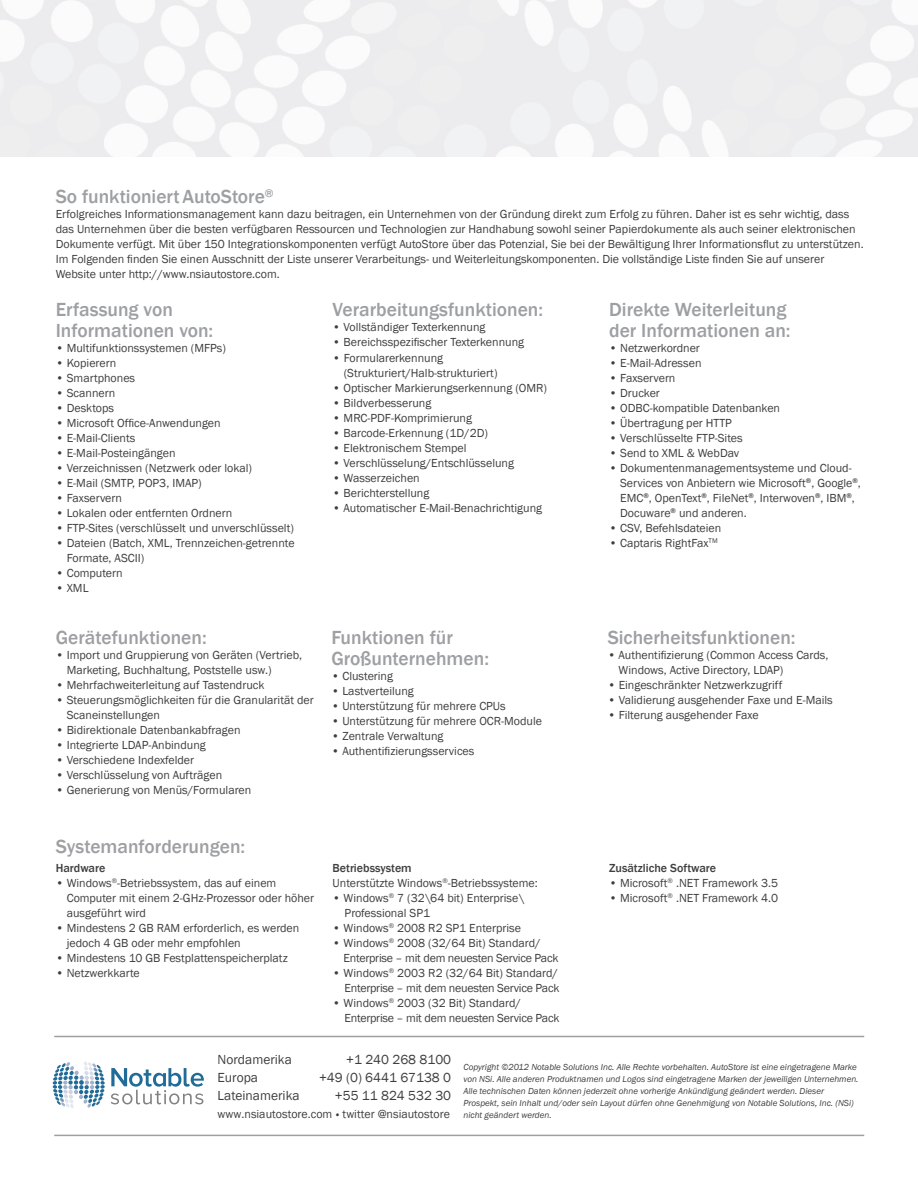
<style>
.page{position:relative;width:918px;height:1188px;background:#fff}
.page>*{position:absolute;margin:0;border:0;box-sizing:border-box;transform-origin:0 0}
.t1{font:500 19.5px/21px "Franklin Gothic";color:#9d9fa2}
.t2{font:13.5px "Franklin Gothic";color:#3e3e3f}
.t3{font:12px/15px "Franklin Gothic";color:#3e3e3f}
.t4{font:12px/15px "Franklin Gothic";letter-spacing:-.02em;color:#3e3e3f}
.t5{font:500 12px "Franklin Gothic";color:#3e3e3f}
.t6{font:italic 9px/12px "Franklin Gothic";color:#3e3e3f}
.s1{font-weight:500}
.s2{font-family:"Chaparral Pro";font-weight:600;font-style:italic}
</style>
<div class="page">
<hr style="left:54px;top:1036px;width:810px;height:1px;background:#9d9fa2">
<hr style="left:54px;top:1135px;width:810px;height:1px;background:#9d9fa2">
<svg style="left:111px;top:1068px;width:93px;height:36px"></svg>
<svg style="left:53px;top:1061px;width:52px;height:47px"></svg>
<h1 class="t1" style="left:56px;top:186px;width:220px">So funktioniertAutoStore<sup>®</sup></h1>
<p class="t3" style="left:56px;top:207px;width:809px">Erfolgreiches Informationsmanagement kann dazu beitragen, ein Unternehmen von der Gründung direkt zum Erfolg zu führen. Daher ist es sehr wichtig, dass das Unternehmen über die besten verfügbaren Ressourcen und Technologien zur Handhabung sowohl seiner Papierdokumente als auch seiner elektronischen Dokumente verfügt. Mit über 150 Integrationskomponenten verfügt AutoStore über das Potenzial, Sie bei der Bewältigung Ihrer Informationsflut zu unterstützen.<br>Im Folgenden finden Sie einen Ausschnitt der Liste unserer Verarbeitungs- und Weiterleitungskomponenten. Die vollständige Liste finden Sie auf unserer Website unter http://www.nsiautostore.com.</p>
<h1 class="t1" style="left:56px;top:299px;width:159px">Erfassung von<br>Informationen von:</h1>
<p class="t3" style="left:56px;top:341px;width:172px">• Multifunktionssystemen (MFPs)</p>
<p class="t3" style="left:56px;top:356px;width:62px">• Kopierern</p>
<p class="t3" style="left:56px;top:371px;width:81px">• Smartphones</p>
<p class="t3" style="left:56px;top:386px;width:61px">• Scannern</p>
<p class="t3" style="left:56px;top:401px;width:60px">• Desktops</p>
<p class="t3" style="left:56px;top:416px;width:166px">• Microsoft Office-Anwendungen</p>
<p class="t3" style="left:56px;top:431px;width:81px">• E-Mail-Clients</p>
<p class="t3" style="left:56px;top:446px;width:121px">• E-Mail-Posteingängen</p>
<p class="t3" style="left:56px;top:461px;width:198px">• Verzeichnissen (Netzwerk oder lokal)</p>
<p class="t3" style="left:56px;top:476px;width:147px">• E-Mail (SMTP, POP3, IMAP)</p>
<p class="t3" style="left:56px;top:491px;width:68px">• Faxservern</p>
<p class="t3" style="left:56px;top:506px;width:178px">• Lokalen oder entfernten Ordnern</p>
<p class="t3" style="left:56px;top:521px;width:240px">• FTP-Sites (verschlüsselt und unverschlüsselt)</p>
<p class="t3" style="left:67px;top:536px;width:229px;text-indent:-11px">• Dateien (Batch, XML, Trennzeichen-getrennte<br>Formate, ASCII)</p>
<p class="t3" style="left:56px;top:566px;width:68px">• Computern</p>
<p class="t3" style="left:56px;top:581px;width:34px">• XML</p>
<h1 class="t1" style="left:333px;top:299px;width:212px">Verarbeitungsfunktionen:</h1>
<p class="t3" style="left:333px;top:320px;width:154px">• Vollständiger Texterkennung</p>
<p class="t3" style="left:333px;top:335px;width:193px">• Bereichsspezifischer Texterkennung</p>
<p class="t3" style="left:344px;top:351px;width:155px;text-indent:-11px">• Formularerkennung (Strukturiert/Halb-strukturiert)</p>
<p class="t3" style="left:333px;top:381px;width:216px">• Optischer Markierungserkennung (OMR)</p>
<p class="t3" style="left:333px;top:396px;width:100px">• Bildverbesserung</p>
<p class="t3" style="left:333px;top:411px;width:141px">• MRC-PDF-Komprimierung</p>
<p class="t3" style="left:333px;top:426px;width:157px">• Barcode-Erkennung (1D/2D)</p>
<p class="t3" style="left:333px;top:441px;width:135px">• Elektronischem Stempel</p>
<p class="t3" style="left:333px;top:456px;width:183px">• Verschlüsselung/Entschlüsselung</p>
<p class="t3" style="left:333px;top:471px;width:89px">• Wasserzeichen</p>
<p class="t3" style="left:333px;top:486px;width:98px">• Berichterstellung</p>
<p class="t3" style="left:333px;top:501px;width:211px">• Automatischer E-Mail-Benachrichtigung</p>
<h1 class="t1" style="left:609px;top:299px;width:183px">Direkte Weiterleitung der Informationen an:</h1>
<p class="t3" style="left:609px;top:341px;width:92px">• Netzwerkordner</p>
<p class="t3" style="left:609px;top:356px;width:94px">• E-Mail-Adressen</p>
<p class="t3" style="left:609px;top:371px;width:68px">• Faxservern</p>
<p class="t3" style="left:609px;top:386px;width:52px">• Drucker</p>
<p class="t3" style="left:609px;top:401px;width:172px">• ODBC-kompatible Datenbanken</p>
<p class="t3" style="left:609px;top:416px;width:124px">• Übertragung per HTTP</p>
<p class="t3" style="left:609px;top:431px;width:135px">• Verschlüsselte FTP-Sites</p>
<p class="t3" style="left:609px;top:446px;width:132px">• Send to XML &amp; WebDav</p>
<p class="t3" style="left:620px;top:461px;width:242px;text-indent:-11px">• Dokumentenmanagementsysteme und Cloud-Services von Anbietern wie Microsoft<sup>®</sup>, Google<sup>®</sup>, EMC<sup>®</sup>, OpenText<sup>®</sup>, FileNet<sup>®</sup>, Interwoven<sup>®</sup>, IBM<sup>®</sup>, Docuware<sup>®</sup> und anderen.</p>
<p class="t3" style="left:609px;top:521px;width:114px">• CSV, Befehlsdateien</p>
<p class="t3" style="left:609px;top:536px;width:110px">• Captaris RightFax<sup>TM</sup></p>
<h1 class="t1" style="left:56px;top:627px;width:153px">Gerätefunktionen:</h1>
<p class="t3" style="left:67px;top:648px;width:237px;text-indent:-11px">• Import und Gruppierung von Geräten (Vertrieb,<br>Marketing, Buchhaltung, Poststelle usw.)</p>
<p class="t3" style="left:56px;top:678px;width:210px">• Mehrfachweiterleitung auf Tastendruck</p>
<p class="t3" style="left:67px;top:693px;width:249px;text-indent:-11px">• Steuerungsmöglichkeiten für die Granularität der<br>Scaneinstellungen</p>
<p class="t3" style="left:56px;top:723px;width:186px">• Bidirektionale Datenbankabfragen</p>
<p class="t3" style="left:56px;top:738px;width:152px">• Integrierte LDAP-Anbindung</p>
<p class="t3" style="left:56px;top:753px;width:140px">• Verschiedene Indexfelder</p>
<p class="t3" style="left:56px;top:768px;width:168px">• Verschlüsselung von Aufträgen</p>
<p class="t3" style="left:56px;top:783px;width:197px">• Generierung von Menüs/Formularen</p>
<h1 class="t1" style="left:56px;top:836px;width:191px">Systemanforderungen:</h1>
<p class="t5" style="left:56px;top:861px;width:51px">Hardware</p>
<p class="t3" style="left:67px;top:876px;width:249px;text-indent:-11px">• Windows<sup>®</sup>-Betriebssystem, das auf einem<br>Computer mit einem 2-GHz-Prozessor oder höher ausgeführt wird</p>
<p class="t3" style="left:67px;top:921px;width:234px;text-indent:-11px">• Mindestens 2 GB RAM erforderlich, es werden jedoch 4 GB oder mehr empfohlen</p>
<p class="t3" style="left:56px;top:951px;width:234px">• Mindestens 10 GB Festplattenspeicherplatz</p>
<p class="t3" style="left:56px;top:966px;width:86px">• Netzwerkkarte</p>
<h1 class="t1" style="left:331px;top:627px;width:159px">Funktionen für<br>Großunternehmen:</h1>
<p class="t3" style="left:331px;top:669px;width:63px">• Clustering</p>
<p class="t3" style="left:331px;top:684px;width:84px">• Lastverteilung</p>
<p class="t3" style="left:331px;top:699px;width:176px">• Unterstützung für mehrere CPUs</p>
<p class="t3" style="left:331px;top:714px;width:212px">• Unterstützung für mehrere OCR-Module</p>
<p class="t3" style="left:331px;top:729px;width:114px">• Zentrale Verwaltung</p>
<p class="t3" style="left:331px;top:744px;width:145px">• Authentifizierungsservices</p>
<p class="t3" style="left:333px;top:861px;width:207px"><span class="s1">Betriebssystem<br></span>Unterstützte Windows<sup>®</sup>-Betriebssysteme:</p>
<p class="t3" style="left:345px;top:891px;width:181px;text-indent:-12px">• Windows<sup>®</sup> 7 (32\64 bit) Enterprise\<br>Professional SP1</p>
<p class="t3" style="left:333px;top:921px;width:190px">• Windows<sup>®</sup> 2008 R2 SP1 Enterprise</p>
<p class="t4" style="left:344px;top:936px;width:216px;text-indent:-11px">• Windows<sup>®</sup> 2008 (32/64 Bit) Standard/<br>Enterprise – mit dem neuesten Service Pack</p>
<p class="t4" style="left:333px;top:966px;width:228px;text-align:right">• Windows<sup>®</sup> 2003 R2 (32/64 Bit) Standard/<br>Enterprise – mit dem neuesten Service Pack</p>
<p class="t4" style="left:345px;top:996px;width:216px;text-indent:-12px">• Windows<sup>®</sup> 2003 (32 Bit) Standard/<br>Enterprise – mit dem neuesten Service Pack</p>
<h1 class="t1" style="left:608px;top:627px;width:190px">Sicherheitsfunktionen:</h1>
<p class="t3" style="left:619px;top:648px;width:211px;text-indent:-11px">• Authentifizierung (Common Access Cards,<br>Windows, Active Directory, LDAP)</p>
<p class="t3" style="left:608px;top:678px;width:176px">• Eingeschränkter Netzwerkzugriff</p>
<p class="t3" style="left:608px;top:693px;width:227px">• Validierung ausgehender Faxe und E-Mails</p>
<p class="t3" style="left:608px;top:708px;width:152px">• Filterung ausgehender Faxe</p>
<p class="t5" style="left:609px;top:861px;width:109px">Zusätzliche Software</p>
<p class="t3" style="left:609px;top:876px;width:170px">• Microsoft<sup>®</sup> .NET Framework 3.5</p>
<p class="t3" style="left:609px;top:891px;width:170px">• Microsoft<sup>®</sup> .NET Framework 4.0</p>
<p class="t2" style="left:218px;top:1051px;width:76px">Nordamerika</p>
<p class="t2" style="left:346px;top:1051px;width:107px">+1 240 268 8100</p>
<p class="t2" style="left:218px;top:1069px;width:42px">Europa</p>
<p class="t2" style="left:319px;top:1069px;width:134px">+49 (0) 6441 67138 0</p>
<p class="t2" style="left:218px;top:1087px;width:83px">Lateinamerika</p>
<p class="t2" style="left:335px;top:1087px;width:118px">+55 11 824 532 30</p>
<p class="t3" style="left:218px;top:1107px;width:234px">www.nsiautostore.com <span class="s2">•</span> twitter @nsiautostore</p>
<p class="t6" style="left:464px;top:1061px;width:397px">Copyright ©2012 Notable Solutions Inc. Alle Rechte vorbehalten. AutoStore ist eine eingetragene Marke von NSi. Alle anderen Produktnamen und Logos sind eingetragene Marken der jeweiligen Unternehmen.<br>Alle technischen Daten können jederzeit ohne vorherige Ankündigung geändert werden. Dieser Prospekt, sein Inhalt und/oder sein Layout dürfen ohne Genehmigung von Notable Solutions, Inc. (NSi) nicht geändert werden.</p>
</div>
